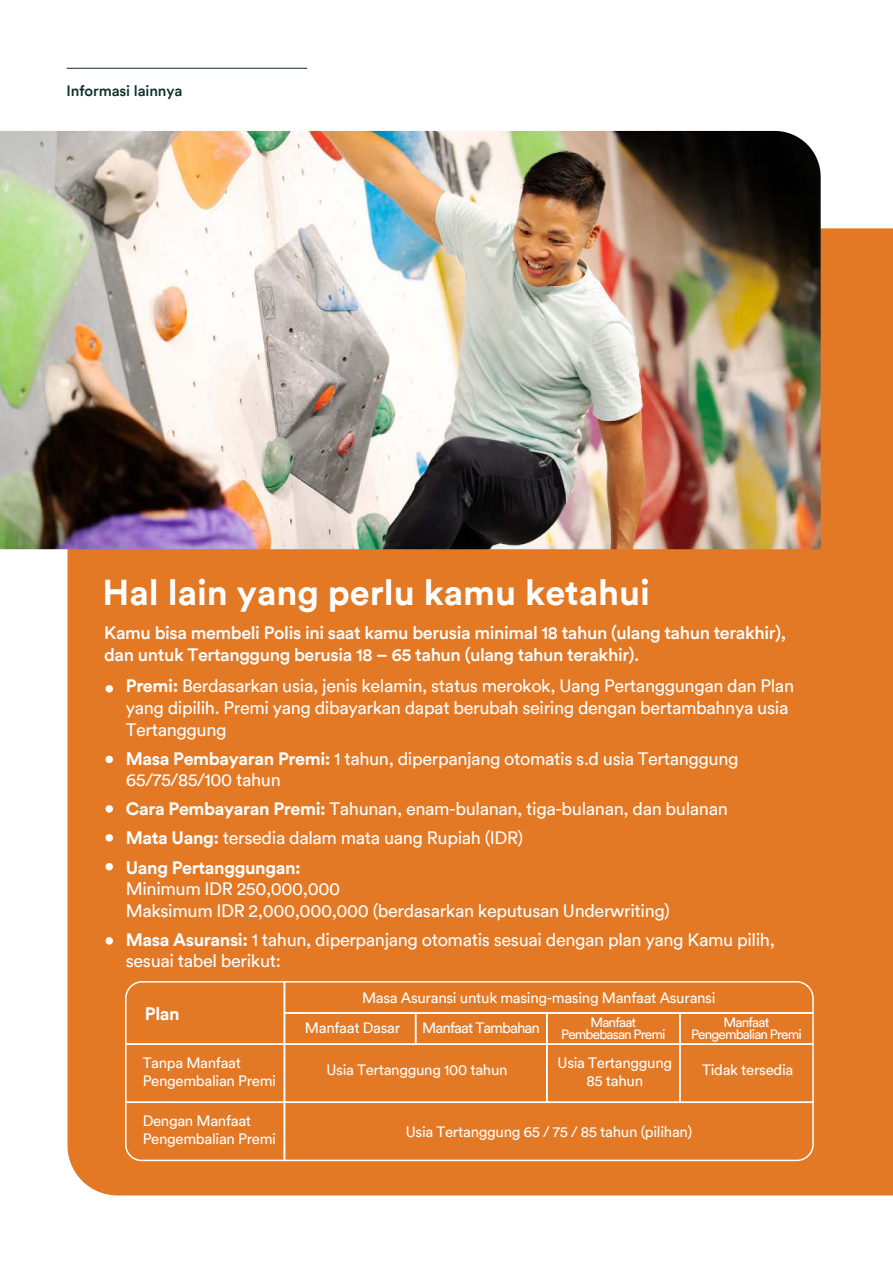
<style>
.page{position:relative;width:893px;height:1263px;background:#fff}
.page>*{position:absolute;margin:0;border:0;box-sizing:border-box;transform-origin:0 0}
.t1{font:700 36px "FWD Circular TT";color:#fff}
.t2{font:18px/21.6px "FWD Circular TT";letter-spacing:-.02em;color:#fff}
.t3{font:500 18px/21.6px "FWD Circular TT";letter-spacing:-.02em;color:#fff}
.t4{font:700 18px "FWD Circular TT";color:#fff}
.t5{font:15px/18px "FWD Circular TT";letter-spacing:-.02em;color:#fff}
.t6{font:500 15px "FWD Circular TT";letter-spacing:-.005em;color:#0d2f2d}
.t7{font:15px "FWD Circular TT";letter-spacing:-.06em;color:#fff}
.t8{font:13.5px/12px "FWD Circular TT";letter-spacing:-.06em;color:#fff;text-align:center}
.s1{font-weight:700}
</style>
<div class="page">
<div style="left:68px;top:228px;width:825px;height:967px;background:#e37825"></div>
<div style="left:105px;top:685px;width:8px;height:7px;background:#fff;border-radius:50%"></div>
<div style="left:105px;top:805px;width:8px;height:8px;background:#fff;border-radius:50%"></div>
<div style="left:105px;top:863px;width:8px;height:7px;background:#fff;border-radius:50%"></div>
<div style="left:105px;top:756px;width:8px;height:7px;background:#fff;border-radius:50%"></div>
<div style="left:105px;top:834px;width:8px;height:7px;background:#fff;border-radius:50%"></div>
<div style="left:105px;top:937px;width:8px;height:8px;background:#fff;border-radius:50%"></div>
<div style="left:124px;top:980px;width:690px;height:66px;background:#e37825"></div>
<div style="left:125px;top:1043px;width:160px;height:60px;border:2px solid #fff"></div>
<div style="left:546px;top:1043px;width:135px;height:60px;border:2px solid #fff"></div>
<div style="left:679px;top:1043px;width:135px;height:60px;border:2px solid #fff"></div>
<div style="left:546px;top:1012px;width:135px;height:33px;border:2px solid #fff"></div>
<div style="left:679px;top:1012px;width:135px;height:33px;border:2px solid #fff"></div>
<div style="left:284px;top:1012px;width:132px;height:33px;border:2px solid #fff"></div>
<div style="left:415px;top:1012px;width:133px;height:33px;border:2px solid #fff"></div>
<svg style="left:124px;top:1101px;width:690px;height:61px;background:#e48033"></svg>
<hr style="left:67px;top:68px;width:240px;height:1px;background:#0d2f2d">
<img style="left:0;top:131px;width:821px;height:418px">
<p class="t6" style="left:67px;top:84px;width:117px">Informasi lainnya</p>
<h1 class="t1" style="left:103px;top:575px;width:549px">Hal lain yang perlu kamu ketahui</h1>
<p class="t3" style="left:104px;top:623px;width:683px">Kamu bisa membeli Polis ini saat kamu berusia minimal 18 tahun (ulang tahun terakhir), dan untuk Tertanggung berusia 18 – 65 tahun (ulang tahun terakhir).</p>
<p class="t2" style="left:126px;top:676px;width:670px"><span class="s1">Premi:</span> Berdasarkan usia, jenis kelamin, status merokok, Uang Pertanggungan dan Plan yang dipilih. Premi yang dibayarkan dapat berubah seiring dengan bertambahnya usia<br>Tertanggung</p>
<p class="t2" style="left:126px;top:748px;width:614px"><span class="s1">Masa Pembayaran Premi:</span> 1 tahun, diperpanjang otomatis s.d usia Tertanggung<br>65/75/85/100 tahun</p>
<p class="t2" style="left:126px;top:795px;width:604px;line-height:29.1px"><span class="s1">Cara Pembayaran Premi:</span> Tahunan, enam-bulanan, tiga-bulanan, dan bulanan<br><span class="s1">Mata Uang:</span> tersedia dalam mata uang Rupiah (IDR)<br><span class="s1">Uang Pertanggungan:</span></p>
<p class="t2" style="left:126px;top:879px;width:546px">Minimum IDR 250,000,000<br>Maksimum IDR 2,000,000,000 (berdasarkan keputusan Underwriting)</p>
<p class="t2" style="left:126px;top:930px;width:651px"><span class="s1">Masa Asuransi:</span> 1 tahun, diperpanjang otomatis sesuai dengan plan yang Kamu pilih, sesuai tabel berikut:</p>
<p class="t4" style="left:145px;top:1005px;width:36px">Plan</p>
<p class="t5" style="left:362px;top:989px;width:355px">Masa Asuransi untuk masing-masing Manfaat Asuransi</p>
<p class="t5" style="left:305px;top:1020px;width:97px">Manfaat Dasar</p>
<p class="t8" style="left:561px;top:1017px;width:106px">Manfaat<br>Pembebasan Premi</p>
<p class="t8" style="left:723px;top:1017px;width:48px">Manfaat</p>
<p class="t7" style="left:422px;top:1021px;width:119px">Manfaat Tambahan</p>
<p class="t8" style="left:691px;top:1029px;width:112px">Pengembalian Premi</p>
<p class="t5" style="left:558px;top:1055px;width:116px;text-align:center">Usia Tertanggung<br>85 tahun</p>
<p class="t5" style="left:143px;top:1055px;width:135px">Tanpa Manfaat<br>Pengembalian Premi</p>
<p class="t5" style="left:326px;top:1062px;width:183px">Usia Tertanggung 100 tahun</p>
<p class="t5" style="left:406px;top:1123px;width:288px">Usia Tertanggung 65 / 75 / 85 tahun (pilihan)</p>
<p class="t5" style="left:143px;top:1113px;width:135px">Dengan Manfaat<br>Pengembalian Premi</p>
<p class="t5" style="left:702px;top:1062px;width:93px">Tidak tersedia</p>
</div>
